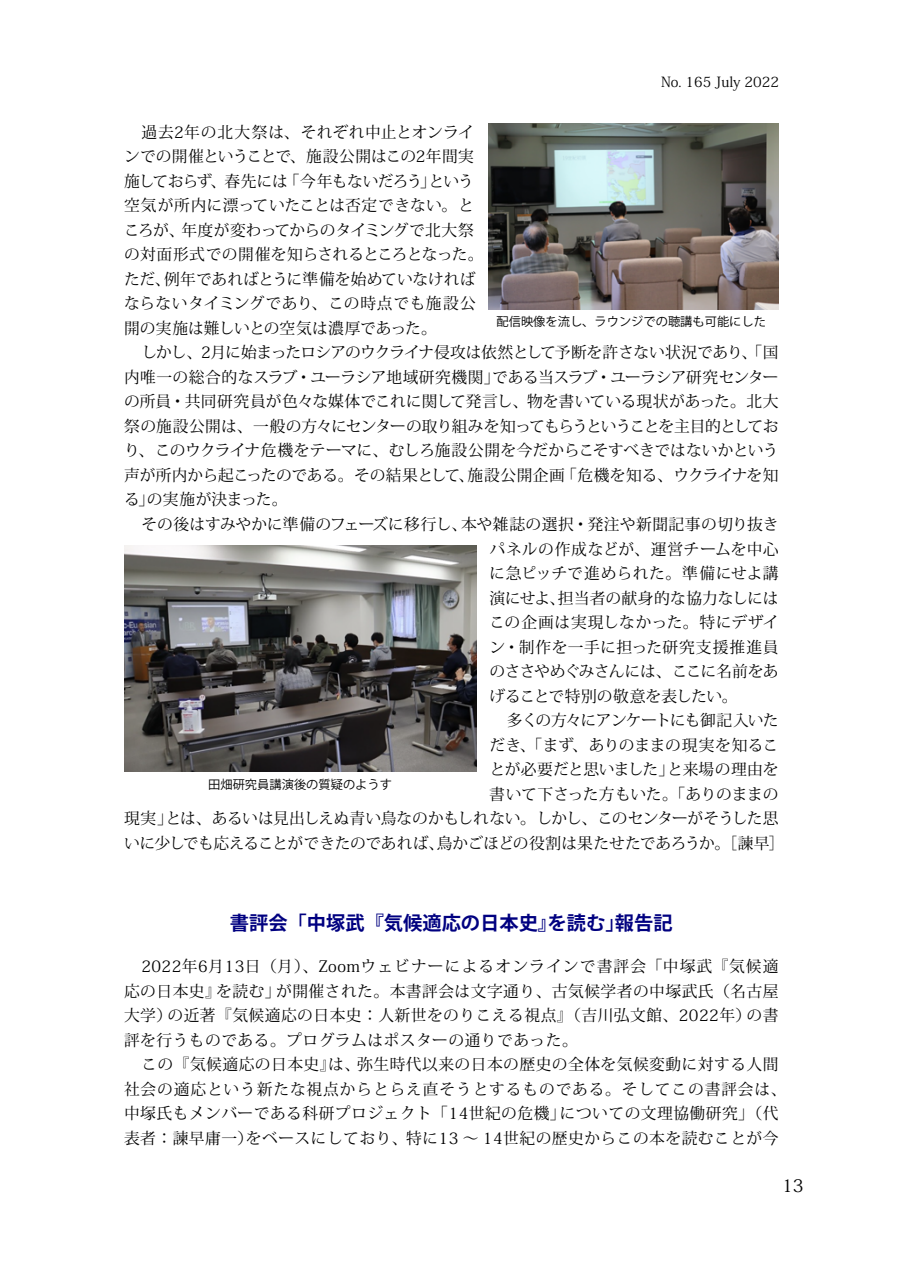
<style>
.page{position:relative;width:903px;height:1275px;background:#fff}
.page>*{position:absolute;margin:0;border:0;box-sizing:border-box;transform-origin:0 0}
.t1{font:700 19.25px "Koz Go Pro";color:#000080}
.t2{font:17.5px "Koz Min Pr 6 N";color:#000}
.t3{font:15.75px/24.5px "Koz Min Pr 6 N";letter-spacing:.02em;color:#000;text-align:justify}
.t4{font:15.75px/24.5px "Koz Min Pr 6 N";color:#000}
.t5{font:15.75px "Koz Min Pr 6 N";letter-spacing:-.02em;color:#000}
.t6{font:15.75px "Koz Min Pr 6 N";letter-spacing:-.005em;color:#000}
.t7{font:15.75px "Koz Min Pr 6 N";letter-spacing:-.01em;color:#000}
.t8{font:15.75px "Koz Min Pr 6 N";letter-spacing:-.045em;color:#000}
.t9{font:14px "Koz Min Pr 6 N";color:#000}
.t10{font:12.25px "Koz Go Pro";color:#000}
</style>
<div class="page">
<img style="left:489px;top:124px;width:290px;height:186px">
<img style="left:124px;top:545px;width:352px;height:226px">
<p class="t9" style="left:661px;top:74px;width:119px">No. 165 July 2022</p>
<p class="t4" style="left:124px;top:120px;width:361px;text-indent:17px">過去2年の北大祭は、それぞれ中止とオンラインでの開催ということで、施設公開はこの2年間実施しておらず、春先には「今年もないだろう」という空気が所内に漂っていたことは否定できない。ところが、年度が変わってからのタイミングで北大祭の対面形式での開催を知らされるところとなった。ただ、例年であればとうに準備を始めていなければならないタイミングであり、この時点でも施設公開の実施は難しいとの空気は濃厚であった。</p>
<p class="t3" style="left:124px;top:341px;width:656px;text-indent:17px">しかし、2月に始まったロシアのウクライナ侵攻は依然として予断を許さない状況であり、「国内唯一の総合的なスラブ・ユーラシア地域研究機関」である当スラブ・ユーラシア研究センターの所員・共同研究員が色々な媒体でこれに関して発言し、物を書いている現状があった。北大祭の施設公開は、一般の方々にセンターの取り組みを知ってもらうということを主目的としており、このウクライナ危機をテーマに、むしろ施設公開を今だからこそすべきではないかという声が所内から起こったのである。その結果として、施設公開企画「危機を知る、ウクライナを知る」の実施が決まった。</p>
<p class="t3" style="left:490px;top:512px;width:290px;text-indent:-348px">その後はすみやかに準備のフェーズに移行し、本や雑誌の選択・発注や新聞記事の切り抜きパネルの作成などが、運営チームを中心に急ピッチで進められた。準備にせよ講演にせよ、担当者の献身的な協力なしにはこの企画は実現しなかった。特にデザイン・制作を一手に担った研究支援推進員のささやめぐみさんには、ここに名前をあげることで特別の敬意を表したい。</p>
<p class="t8" style="left:507px;top:711px;width:273px">多くの方々にアンケートにも御記入いた</p>
<p class="t3" style="left:490px;top:733px;width:290px">だき、「まず、ありのままの現実を知るこ</p>
<p class="t6" style="left:490px;top:760px;width:290px">とが必要だと思いました」と来場の理由を</p>
<p class="t7" style="left:489px;top:785px;width:291px">書いて下さった方もいた。「ありのままの</p>
<p class="t5" style="left:124px;top:809px;width:656px">現実」とは、あるいは見出しえぬ青い鳥なのかもしれない。しかし、このセンターがそうした思</p>
<p class="t5" style="left:124px;top:834px;width:662px">いに少しでも応えることができたのであれば、鳥かごほどの役割は果たせたであろうか。［諫早］</p>
<p class="t10" style="left:496px;top:314px;width:271px">配信映像を流し、ラウンジでの聴講も可能にした</p>
<p class="t10" style="left:208px;top:777px;width:185px">田畑研究員講演後の質疑のようす</p>
<p class="t1" style="left:230px;top:910px;width:444px">書評会「中塚武『気候適応の日本史』を読む」報告記</p>
<p class="t3" style="left:124px;top:955px;width:656px;text-indent:17px">2022年6月13日（月）、Zoomウェビナーによるオンラインで書評会「中塚武『気候適応の日本史』を読む」が開催された。本書評会は文字通り、古気候学者の中塚武氏（名古屋大学）の近著『気候適応の日本史：人新世をのりこえる視点』（吉川弘文館、2022年）の書評を行うものである。プログラムはポスターの通りであった。</p>
<p class="t3" style="left:124px;top:1053px;width:664px;text-align:center">この『気候適応の日本史』は、弥生時代以来の日本の歴史の全体を気候変動に対する人間<br>社会の適応という新たな視点からとらえ直そうとするものである。そしてこの書評会は、中塚氏もメンバーである科研プロジェクト「14世紀の危機」についての文理協働研究」（代表者：諫早庸一）をベースにしており、特に13 ～ 14世紀の歴史からこの本を読むことが今</p>
<p class="t2" style="left:782px;top:1176px;width:23px">13</p>
</div>
